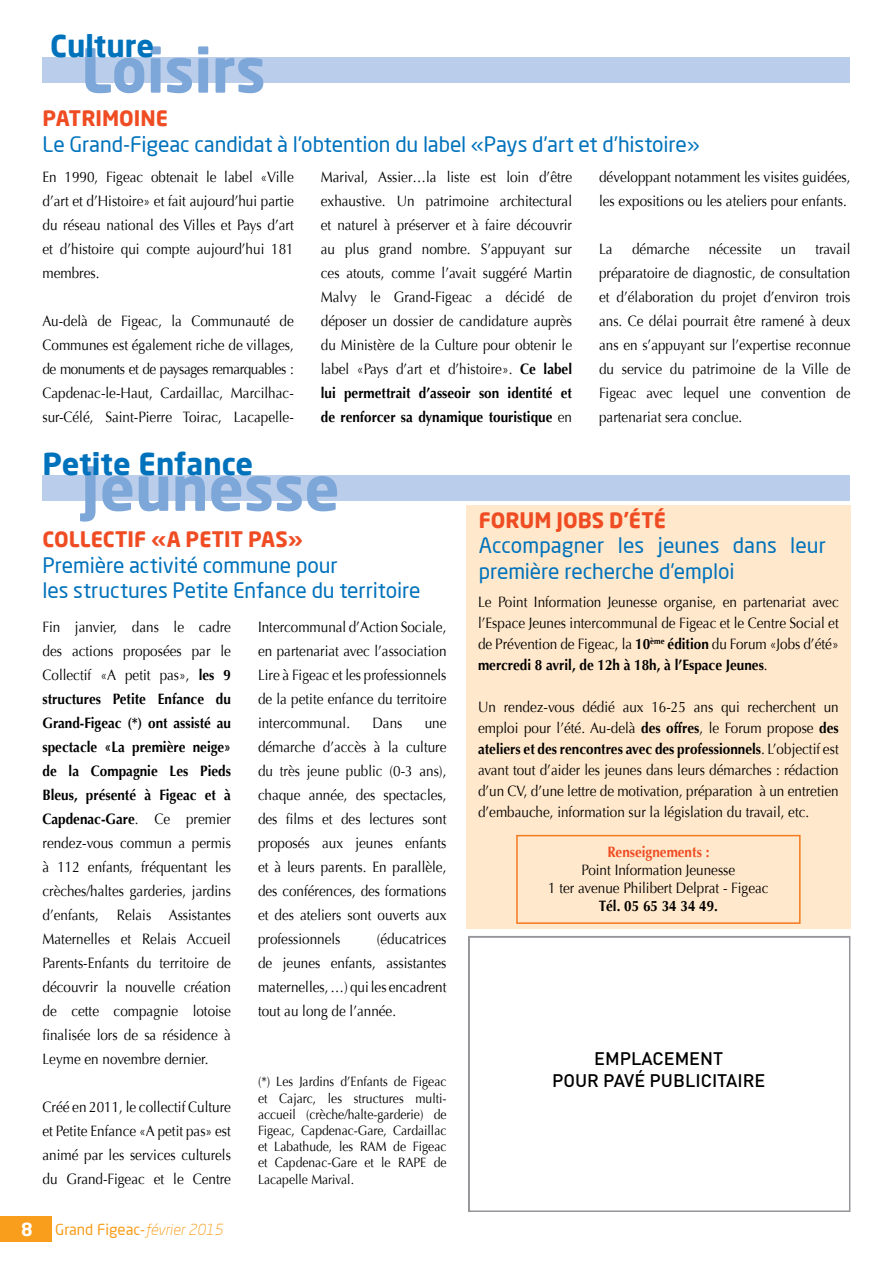
<style>
.page{position:relative;width:893px;height:1263px;background:#fff}
.page>*{position:absolute;margin:0;border:0;box-sizing:border-box;transform-origin:0 0}
.t1{font:700 60px "Neo Sans Pro";color:#7da7d8}
.t2{font:700 30px "Neo Sans Pro";color:#0072bc}
.t3{font:21px/25.3px "Neo Sans Pro";letter-spacing:-.005em;color:#0072bc}
.t4{font:700 21px "Neo Sans Pro";color:#f04c23}
.t5{font:500 18px/21.6px "DIN";color:#000;text-align:center}
.t6{font:15px/24px "Optima";color:#000;text-align:justify;scale:.9 1}
.t7{font:15px "Neo Sans Pro";color:#f99d1c}
.t8{font:700 15px "Optima";color:#f04c23;scale:.9 1}
.t9{font:700 15px "Optima";color:#000;scale:.9 1}
.t10{font:13.5px/16.2px "Optima";color:#000;text-align:justify;scale:.9 1}
.s1{font-weight:700}
.s2{font-weight:700;font-size:18px;color:#fff}
.s3{font-weight:300;font-style:italic}
</style>
<div class="page">
<div style="left:466px;top:505px;width:384px;height:423px;background:#ffe8cb"></div>
<div style="left:0;top:1216px;width:51px;height:26px;background:#f99d1c"></div>
<div style="left:43px;top:57px;width:807px;height:26px;background:#bacdea"></div>
<div style="left:43px;top:476px;width:807px;height:25px;background:#bacdea"></div>
<div style="left:516px;top:835px;width:285px;height:89px;border:2px solid #f47920"></div>
<div style="left:468px;top:936px;width:382px;height:276px;border:2px solid #939598"></div>
<h2 class="t2" style="left:50px;top:27px;width:105px">Culture</h2>
<h1 class="t1" style="left:81px;top:32px;width:186px">Loisirs</h1>
<h3 class="t4" style="left:43px;top:105px;width:112px">PATRIMOINE</h3>
<h3 class="t3" style="left:42px;top:131px;width:659px">Le Grand-Figeac candidat à l’obtention du label «Pays d’art et d’histoire»</h3>
<p class="t6" style="left:43px;top:165px;width:281px">En 1990, Figeac obtenait le label «Ville d’art et d’Histoire» et fait aujourd’hui partie du réseau national des Villes et Pays d’art et d’histoire qui compte aujourd’hui 181 membres.</p>
<p class="t6" style="left:43px;top:309px;width:281px">Au-delà de Figeac, la Communauté de Communes est également riche de villages, de monuments et de paysages remarquables :<br>Capdenac-le-Haut, Cardaillac, Marcilhac&shy;sur-Célé, Saint-Pierre Toirac, Lacapelle-</p>
<p class="t6" style="left:321px;top:165px;width:281px">Marival, Assier…la liste est loin d’être exhaustive. Un patrimoine architectural et naturel à préserver et à faire découvrir au plus grand nombre. S’appuyant sur ces atouts, comme l’avait suggéré Martin Malvy le Grand-Figeac a décidé de déposer un dossier de candidature auprès du Ministère de la Culture pour obtenir le label «Pays d’art et d’histoire». <span class="s1">Ce label lui permettrait d’asseoir son identité et de renforcer sa dynamique touristique</span> en</p>
<p class="t6" style="left:599px;top:165px;width:281px">développant notamment les visites guidées, les expositions ou les ateliers pour enfants.</p>
<p class="t6" style="left:599px;top:237px;width:281px;text-indent:216px">travail préparatoire de diagnostic, de consultation et d’élaboration du projet d’environ trois ans. Ce délai pourrait être ramené à deux ans en s’appuyant sur l’expertise reconnue du service du patrimoine de la Ville de Figeac avec lequel une convention de partenariat sera conclue.</p>
<p class="t6" style="left:599px;top:237px;width:16px">La</p>
<p class="t6" style="left:632px;top:237px;width:65px">démarche</p>
<p class="t6" style="left:709px;top:237px;width:60px">nécessite</p>
<p class="t6" style="left:781px;top:237px;width:18px">un</p>
<h2 class="t2" style="left:43px;top:445px;width:212px">Petite Enfance</h2>
<h1 class="t1" style="left:81px;top:450px;width:260px">Jeunesse</h1>
<h3 class="t4" style="left:43px;top:526px;width:39px">COLLEC</h3>
<h3 class="t4" style="left:115px;top:526px;width:189px">TIF «A PETIT PAS»</h3>
<h3 class="t3" style="left:42px;top:552px;width:380px">Première activité commune pour<br>les structures Petite Enfance du territoire</h3>
<p class="t6" style="left:43px;top:615px;width:211px">Fin janvier, dans le cadre des actions proposées par le Collectif «A petit pas», <span class="s1">les 9 structures Petite Enfance du Grand-Figeac (*) ont assisté au spectacle «La première neige» de la Compagnie Les Pieds Bleus, présenté à Figeac et à Capdenac-Gare</span>. Ce premier rendez-vous commun a permis à 112 enfants, fréquentant les crèches/haltes garderies, jardins d’enfants, Relais Assistantes Maternelles et Relais Accueil Parents-Enfants du territoire de découvrir la nouvelle création de cette compagnie lotoise finalisée lors de sa résidence à Leyme en novembre dernier.</p>
<p class="t6" style="left:43px;top:1095px;width:211px">Créé en 2011, le collectif Culture et Petite Enfance «A petit pas» est animé par les services culturels du Grand-Figeac et le Centre</p>
<p class="t7" style="left:21px;top:1220px;width:203px"><span class="s2">8</span> Grand Figeac-<span class="s3">février 2015</span></p>
<p class="t6" style="left:258px;top:615px;width:211px">Intercommunal d’Action Sociale, en partenariat avec l’association Lire à Figeac et les professionnels de la petite enfance du territoire intercommunal.</p>
<p class="t6" style="left:372px;top:711px;width:35px">Dans</p>
<p class="t6" style="left:258px;top:711px;width:211px;text-indent:167px">une démarche d’accès à la culture du très jeune public (0-3 ans), chaque année, des spectacles, des films et des lectures sont proposés aux jeunes enfants et à leurs parents. En parallèle, des conférences, des formations et des ateliers sont ouverts aux professionnels</p>
<p class="t6" style="left:258px;top:927px;width:211px;text-indent:119px">(éducatrices de jeunes enfants, assistantes maternelles, …) qui les encadrent tout au long de l’année.</p>
<p class="t10" style="left:258px;top:1074px;width:211px">(*) Les Jardins d’Enfants de Figeac et Cajarc, les structures multi&shy;accueil (crèche/halte-garderie) de Figeac, Capdenac-Gare, Cardaillac et Labathude, les RAM de Figeac et Capdenac-Gare et le RAPE de Lacapelle Marival.</p>
<h3 class="t4" style="left:479px;top:507px;width:186px">FORU M JOBS D’ÉTÉ</h3>
<h3 class="t3" style="left:479px;top:533px;width:349px">Accompagner les jeunes dans leur première recherche d’emploi</h3>
<p class="t6" style="left:478px;top:592px;width:402px;line-height:21px">Le Point Information Jeunesse organise, en partenariat avec l’Espace Jeunes intercommunal de Figeac et le Centre Social et de Prévention de Figeac, la <span class="s1">10</span><sup>ème</sup> <span class="s1">édition</span> du Forum «Jobs d’été» <span class="s1">mercredi 8 avril, de 12h à 18h, à l’Espace Jeunes</span>.</p>
<p class="t6" style="left:478px;top:697px;width:402px;line-height:21px">Un rendez-vous dédié aux 16-25 ans qui recherchent un emploi pour l’été. Au-delà <span class="s1">des offres</span>, le Forum propose <span class="s1">des ateliers et des rencontres avec des professionnels</span>. L’objectif est avant tout d’aider les jeunes dans leurs démarches : rédaction d’un CV, d’une lettre de motivation, préparation à un entretien d’embauche, information sur la législation du travail, etc.</p>
<p class="t8" style="left:607px;top:843px;width:115px">Renseignements :</p>
<p class="t6" style="left:548px;top:861px;width:246px;line-height:18px;text-align:center">Point Information Jeunesse<br>1 ter avenue Philibert Delprat - Figeac</p>
<p class="t9" style="left:599px;top:897px;width:134px">Tél. 05 65 34 34 49.</p>
<p class="t5" style="left:552px;top:1047px;width:215px">EMPLACEMENT<br>POUR PAVÉ PUBLICITAIRE</p>
</div>
